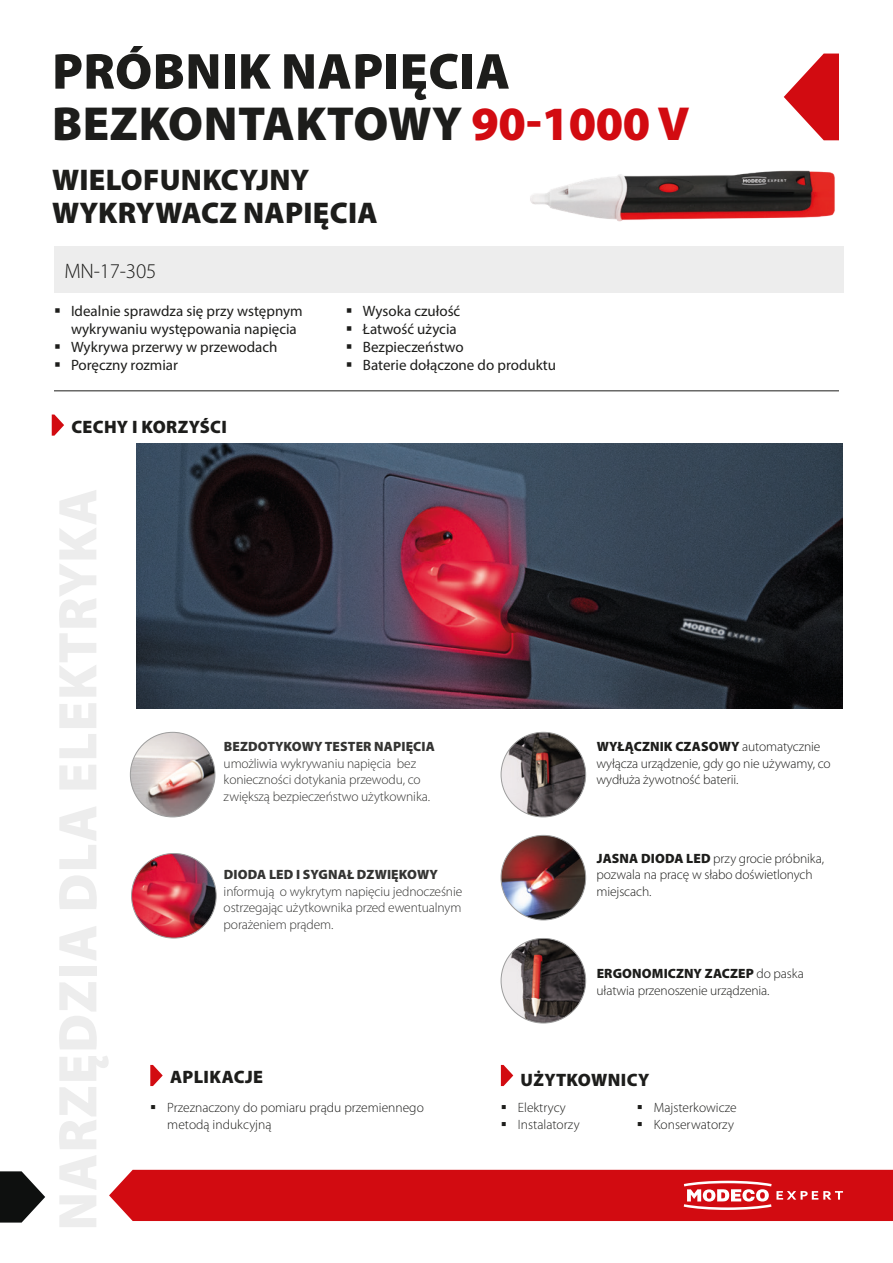
<style>
.page{position:relative;width:893px;height:1263px;background:#fff}
.page>*{position:absolute;margin:0;border:0;box-sizing:border-box;transform-origin:0 0}
.t1{font:900 51px "Myriad Pro";letter-spacing:.01em;color:#1d1d1b}
.t2{font:900 48px "Myriad Pro";letter-spacing:.005em;color:#1d1d1b}
.t3{font:900 30px/33px "Myriad Pro";letter-spacing:.01em;color:#1d1d1b}
.t4{font:300 21px "Myriad Pro";letter-spacing:-.01em;color:#1d1d1b}
.t5{font:900 18px "Myriad Pro";letter-spacing:.02em;color:#1d1d1b}
.t6{font:15px/18px "Myriad Pro";color:#1d1d1b}
.t7{font:300 13.5px/16.5px "Myriad Pro";letter-spacing:-.01em;color:#1d1d1b}
.t8{font:900 13.5px "Myriad Pro";letter-spacing:.01em;color:#1d1d1b}
.s1{color:#d20b11}
.s2{font-weight:900}
</style>
<div class="page">
<div style="left:54px;top:246px;width:789px;height:47px;background:#ededed"></div>
<hr style="left:54px;top:391px;width:785px;height:1px;background:#1d1d1b">
<svg style="left:52px;top:414px;width:12px;height:22px"></svg>
<svg style="left:784px;top:54px;width:55px;height:86px"></svg>
<div style="left:109px;top:1170px;width:784px;height:51px;background:#d20b11"></div>
<svg style="left:0;top:1171px;width:45px;height:51px"></svg>
<img style="left:530px;top:170px;width:305px;height:52px">
<svg style="left:150px;top:1065px;width:13px;height:21px"></svg>
<svg style="left:501px;top:1065px;width:12px;height:21px"></svg>
<img style="left:136px;top:444px;width:706px;height:264px">
<img style="left:130px;top:732px;width:85px;height:85px;border-radius:42px">
<img style="left:501px;top:732px;width:85px;height:85px;border-radius:42px">
<img style="left:132px;top:853px;width:84px;height:85px;border-radius:42px">
<img style="left:501px;top:938px;width:85px;height:85px;border-radius:42px">
<img style="left:501px;top:835px;width:85px;height:85px;border-radius:42px">
<p class="t1" style="left:52px;top:37px;width:459px">PRÓBNIK NAPIĘCIA</p>
<p class="t2" style="left:52px;top:91px;width:639px">BEZKONTAKTOWY <span class="s1">90-1000 V</span></p>
<p class="t3" style="left:52px;top:162px;width:327px">WIELOFUNKCYJNY<br>WYKRYWACZ NAPIĘCIA</p>
<p class="t4" style="left:64px;top:258px;width:93px">MN-17-305</p>
<p class="t6" style="left:71px;top:302px;width:233px">Idealnie sprawdza się przy wstępnym wykrywaniu występowania napięcia</p>
<p class="t6" style="left:71px;top:338px;width:208px">Wykrywa przerwy w przewodach</p>
<p class="t6" style="left:71px;top:356px;width:109px">Poręczny rozmiar</p>
<p class="t5" style="left:71px;top:414px;width:157px">CECHY I KORZYŚCI</p>
<p class="t6" style="left:363px;top:302px;width:99px">Wysoka czułość</p>
<p class="t6" style="left:363px;top:320px;width:95px">Łatwość użycia</p>
<p class="t6" style="left:363px;top:338px;width:102px">Bezpieczeństwo</p>
<p class="t6" style="left:363px;top:356px;width:195px">Baterie dołączone do produktu</p>
<p class="t8" style="left:224px;top:737px;width:213px">BEZDOTYKOWY TESTER NAPIĘCIA</p>
<p class="t7" style="left:224px;top:755px;width:208px">umożliwia wykrywaniu napięcia bez konieczności dotykania przewodu, co zwiększą bezpieczeństwo użytkownika.</p>
<p class="t8" style="left:224px;top:866px;width:216px">DIODA LED I SYGNAŁ DZWIĘKOWY</p>
<p class="t7" style="left:224px;top:883px;width:240px;text-align:justify">informują o wykrytym napięciu jednocześnie ostrzegając użytkownika przed ewentualnym porażeniem prądem.</p>
<p class="t7" style="left:597px;top:738px;width:236px"><span class="s2">WYŁĄCZNIK CZASOWY</span> automatycznie wyłącza urządzenie, gdy go nie używamy, co wydłuża żywotność baterii.</p>
<p class="t7" style="left:597px;top:850px;width:229px"><span class="s2">JASNA DIODA LED</span> przy grocie próbnika, pozwala na pracę w słabo doświetlonych miejscach.</p>
<p class="t7" style="left:597px;top:965px;width:209px"><span class="s2">ERGONOMICZNY ZACZEP</span> do paska ułatwia przenoszenie urządzenia.</p>
<p class="t5" style="left:170px;top:1065px;width:95px">APLIKACJE</p>
<p class="t5" style="left:521px;top:1068px;width:130px">UŻYTKOWNICY</p>
<p class="t7" style="left:167px;top:1100px;width:258px">Przeznaczony do pomiaru prądu przemiennego metodą indukcyjną</p>
<p class="t7" style="left:518px;top:1099px;width:49px">Elektrycy</p>
<p class="t7" style="left:518px;top:1116px;width:63px">Instalatorzy</p>
<p class="t7" style="left:654px;top:1099px;width:84px">Majsterkowicze</p>
<p class="t7" style="left:654px;top:1116px;width:82px">Konserwatorzy</p>
</div>
